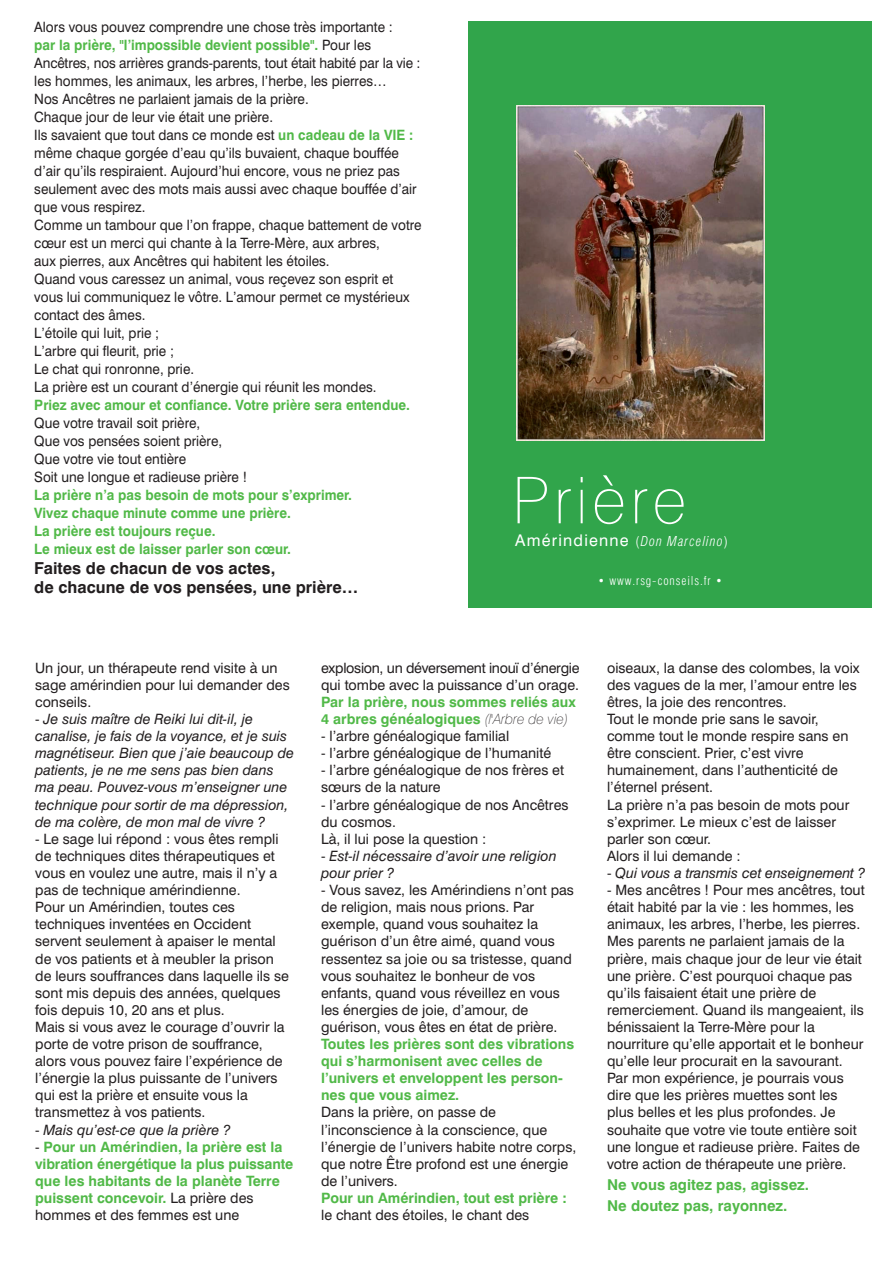
<style>
.page{position:relative;width:893px;height:1263px;background:#fff}
.page>*{position:absolute;margin:0;border:0;box-sizing:border-box;transform-origin:0 0}
.t1{font:100 64.5px "Swiss 721 BT";letter-spacing:.075em;color:#fff}
.t2{font:100 54px "Swiss 721 BT";letter-spacing:.075em;color:#fff}
.t3{font:700 16.5px/19.5px "Swiss 721 BT";color:#231f20}
.t4{font:16.2px "Swiss 721 BT";letter-spacing:.075em;color:#fff}
.t5{font:700 15px/21px "Swiss 721 BT";color:#51b948}
.t6{font:14.25px/17.1px "Swiss 721 BT";color:#231f20}
.t7{font:14.25px/18px "Swiss 721 BT";color:#231f20;scale:.95 1}
.t8{font:700 14.25px/17.1px "Swiss 721 BT";color:#51b948}
.t9{font:italic 14.25px/17.1px "Swiss 721 BT";color:#231f20}
.t10{font:700 14.25px/18px "Swiss 721 BT";color:#51b948;scale:.95 1}
.t11{font:14.25px/17.1px "Swiss 721 BT";letter-spacing:-.02em;color:#231f20}
.t12{font:300 condensed 12px "Swiss 721 BT";letter-spacing:.075em;color:#fff}
.s1{font-weight:700;color:#51b948}
.s2{font-weight:300;font-stretch:condensed;font-size:13.5px}
.s3{font-weight:300;font-style:italic;font-stretch:condensed;font-size:13.5px}
.s4{font-style:normal}
.s5{font-weight:400;color:#231f20}
.s6{font-weight:100;font-style:italic;color:#231f20}
</style>
<div class="page">
<div style="left:468px;top:21px;width:404px;height:587px;background:#31a54b"></div>
<img style="left:516px;top:106px;width:249px;height:335px">
<p class="t7" style="left:34px;top:18px;width:409px">Alors vous pouvez comprendre une chose très importante :<br><span class="s1">par la prière, "l’impossible devient possible".</span> Pour les Ancêtres, nos arrières grands-parents, tout était habité par la vie : les hommes, les animaux, les arbres, l’herbe, les pierres…<br>Nos Ancêtres ne parlaient jamais de la prière.<br>Chaque jour de leur vie était une prière.<br>Ils savaient que tout dans ce monde est <span class="s1">un cadeau de la VIE : </span>même chaque gorgée d’eau qu’ils buvaient, chaque bouffée d’air qu’ils respiraient. Aujourd’hui encore, vous ne priez pas seulement avec des mots mais aussi avec chaque bouffée d’air que vous respirez.<br>Comme un tambour que l’on frappe, chaque battement de votre cœur est un merci qui chante à la Terre-Mère, aux arbres,<br>aux pierres, aux Ancêtres qui habitent les étoiles.<br>Quand vous caressez un animal, vous reçevez son esprit et vous lui communiquez le vôtre. L’amour permet ce mystérieux contact des âmes.<br>L’étoile qui luit, prie ;<br>L’arbre qui fleurit, prie ;<br>Le chat qui ronronne, prie.<br>La prière est un courant d’énergie qui réunit les mondes.</p>
<p class="t10" style="left:34px;top:396px;width:397px">Priez avec amour et confiance. Votre prière sera entendue.</p>
<p class="t7" style="left:34px;top:414px;width:225px">Que votre travail soit prière,<br>Que vos pensées soient prière,<br>Que votre vie tout entière<br>Soit une longue et radieuse prière !</p>
<p class="t10" style="left:34px;top:486px;width:336px">La prière n’a pas besoin de mots pour s’exprimer.<br>Vivez chaque minute comme une prière.<br>La prière est toujours reçue.<br>Le mieux est de laisser parler son cœur.</p>
<p class="t3" style="left:34px;top:558px;width:326px">Faites de chacun de vos actes,<br>de chacune de vos pensées, une prière…</p>
<h2 class="t2" style="left:492px;top:436px;width:139px">Merci</h2>
<h1 class="t1" style="left:512px;top:461px;width:175px">Prière</h1>
<p class="t4" style="left:515px;top:530px;width:214px">Amérindienne <span class="s2">(</span><span class="s3">Don Marcelino</span><span class="s2">)</span></p>
<p class="t12" style="left:598px;top:574px;width:126px">• www.rsg-conseils.fr •</p>
<p class="t6" style="left:35px;top:659px;width:256px">Un jour, un thérapeute rend visite à un sage amérindien pour lui demander des conseils.</p>
<p class="t9" style="left:35px;top:710px;width:260px"><span class="s4">-</span> Je suis maître de Reiki lui dit-il, je canalise, je fais de la voyance, et je suis magnétiseur. Bien que j’aie beaucoup de patients, je ne me sens pas bien dans ma peau. Pouvez-vous m’enseigner une technique pour sortir de ma dépression, de ma colère, de mon mal de vivre ?</p>
<p class="t6" style="left:35px;top:830px;width:255px">- Le sage lui répond : vous êtes rempli de techniques dites thérapeutiques et vous en voulez une autre, mais il n’y a pas de technique amérindienne.<br>Pour un Amérindien, toutes ces techniques inventées en Occident servent seulement à apaiser le mental de vos patients et à meubler la prison de leurs souffrances dans laquelle ils se sont mis depuis des années, quelques fois depuis 10, 20 ans et plus.<br>Mais si vous avez le courage d’ouvrir la porte de votre prison de souffrance, alors vous pouvez faire l’expérience de l’énergie la plus puissante de l’univers qui est la prière et ensuite vous la transmettez à vos patients.</p>
<p class="t9" style="left:35px;top:1121px;width:197px"><span class="s4">-</span> Mais qu’est-ce que la prière ?</p>
<p class="t8" style="left:35px;top:1138px;width:260px"><span class="s5">-</span> Pour un Amérindien, la prière est la vibration énergétique la plus puissante que les habitants de la planète Terre puissent concevoir. <span class="s5">La prière des hommes et des femmes est une</span></p>
<p class="t11" style="left:321px;top:659px;width:260px">explosion, un déversement inouï d’énergie qui tombe avec la puissance d’un orage.</p>
<p class="t8" style="left:321px;top:693px;width:256px">Par la prière, nous sommes reliés aux<br>4 arbres généalogiques <span class="s6">(l'Arbre de vie)</span></p>
<p class="t6" style="left:321px;top:727px;width:190px">- l’arbre généalogique familial</p>
<p class="t6" style="left:321px;top:744px;width:232px">- l’arbre généalogique de l’humanité</p>
<p class="t6" style="left:321px;top:762px;width:244px">- l’arbre généalogique de nos frères et sœurs de la nature</p>
<p class="t6" style="left:321px;top:796px;width:249px">- l’arbre généalogique de nos Ancêtres du cosmos.<br>Là, il lui pose la question :</p>
<p class="t9" style="left:321px;top:847px;width:237px"><span class="s4">-</span> Est-il nécessaire d’avoir une religion pour prier ?</p>
<p class="t6" style="left:321px;top:881px;width:254px">- Vous savez, les Amérindiens n’ont pas de religion, mais nous prions. Par exemple, quand vous souhaitez la guérison d’un être aimé, quand vous ressentez sa joie ou sa tristesse, quand vous souhaitez le bonheur de vos enfants, quand vous réveillez en vous les énergies de joie, d’amour, de guérison, vous êtes en état de prière.</p>
<p class="t8" style="left:321px;top:1035px;width:255px">Toutes les prières sont des vibrations qui s’harmonisent avec celles de l’univers et enveloppent les person&shy;nes que vous aimez.</p>
<p class="t6" style="left:321px;top:1104px;width:257px">Dans la prière, on passe de l’inconscience à la conscience, que l’énergie de l’univers habite notre corps, que notre Être profond est une énergie de l’univers.</p>
<p class="t8" style="left:321px;top:1189px;width:247px">Pour un Amérindien, tout est prière :</p>
<p class="t6" style="left:321px;top:1206px;width:210px">le chant des étoiles, le chant des</p>
<p class="t6" style="left:607px;top:659px;width:254px">oiseaux, la danse des colombes, la voix des vagues de la mer, l’amour entre les êtres, la joie des rencontres.<br>Tout le monde prie sans le savoir, comme tout le monde respire sans en être conscient. Prier, c’est vivre humainement, dans l’authenticité de l’éternel présent.<br>La prière n’a pas besoin de mots pour s’exprimer. Le mieux c’est de laisser parler son cœur.<br>Alors il lui demande :</p>
<p class="t9" style="left:607px;top:864px;width:260px"><span class="s4">-</span> Qui vous a transmis cet enseignement ?</p>
<p class="t6" style="left:607px;top:881px;width:259px">- Mes ancêtres ! Pour mes ancêtres, tout était habité par la vie : les hommes, les animaux, les arbres, l’herbe, les pierres.<br>Mes parents ne parlaient jamais de la prière, mais chaque jour de leur vie était une prière. C’est pourquoi chaque pas qu’ils faisaient était une prière de remerciement. Quand ils mangeaient, ils bénissaient la Terre-Mère pour la nourriture qu’elle apportait et le bonheur qu’elle leur procurait en la savourant.<br>Par mon expérience, je pourrais vous dire que les prières muettes sont les plus belles et les plus profondes. Je souhaite que votre vie toute entière soit une longue et radieuse prière. Faites de votre action de thérapeute une prière.</p>
<p class="t5" style="left:607px;top:1174px;width:204px">Ne vous agitez pas, agissez.<br>Ne doutez pas, rayonnez.</p>
</div>
